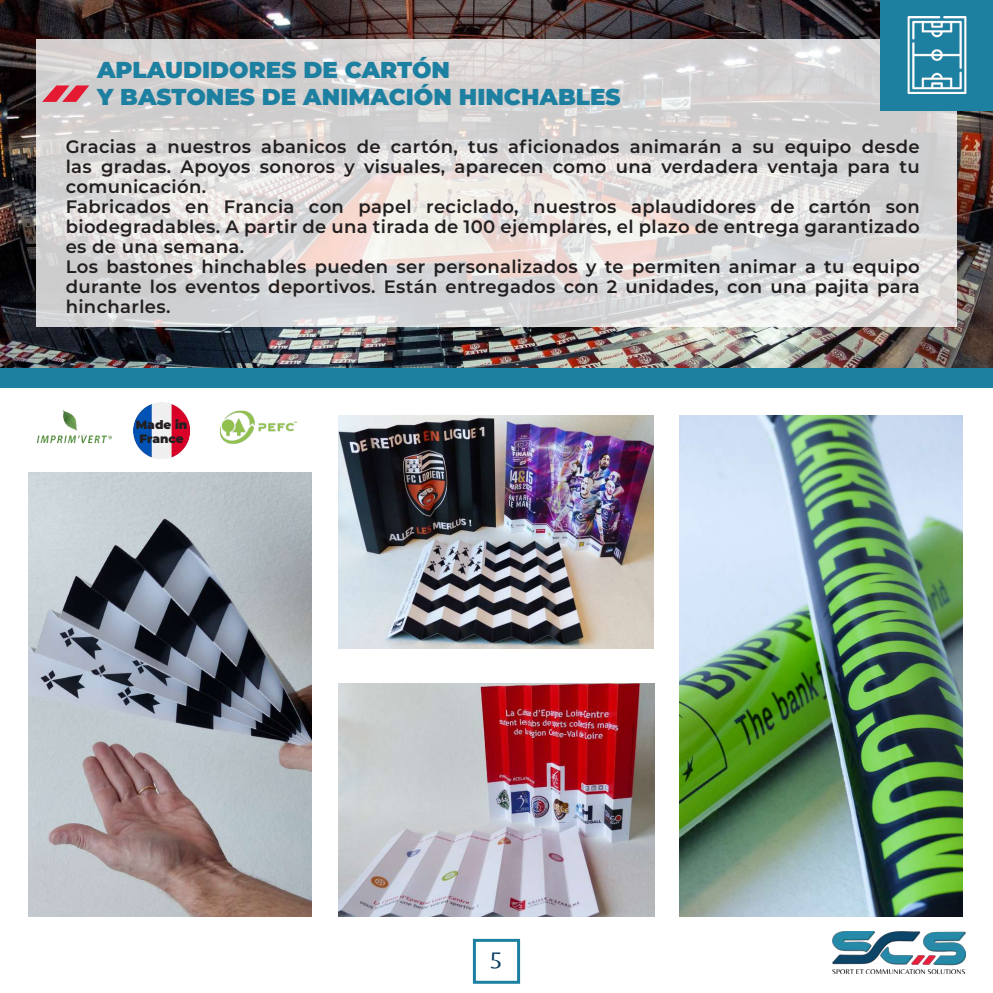
<style>
.page{position:relative;width:993px;height:993px;background:#fff}
.page>*{position:absolute;margin:0;border:0;box-sizing:border-box;transform-origin:0 0}
.t1{font:24px "Belleza";color:#0a3c5f}
.t2{font:900 23px/27.6px "Montserrat";color:#1e80a1}
.t3{font:600 18px/20px "Montserrat";letter-spacing:.02em;color:#231f20}
.t4{font:900 12px/14.4px "Montserrat";color:#231f20}
</style>
<div class="page">
<img style="left:0;top:0;width:992px;height:368px">
<div style="left:472px;top:938px;width:48px;height:45px;border:3px solid #1e80a1"></div>
<svg style="left:36px;top:40px;width:920px;height:287px;background:#dcd9d8"></svg>
<div style="left:880px;top:0;width:112px;height:110px;background:#1e80a1"></div>
<img style="left:907px;top:17px;width:60px;height:76px">
<div style="left:0;top:368px;width:992px;height:20px;background:#1e80a1"></div>
<img style="left:338px;top:415px;width:315px;height:233px">
<img style="left:28px;top:472px;width:283px;height:444px">
<img style="left:338px;top:683px;width:315px;height:233px">
<img style="left:832px;top:931px;width:133px;height:42px">
<img style="left:679px;top:415px;width:283px;height:501px">
<img style="left:36px;top:409px;width:76px;height:35px">
<img style="left:133px;top:402px;width:57px;height:56px">
<img style="left:219px;top:410px;width:78px;height:34px">
<svg style="left:42px;top:85px;width:47px;height:17px"></svg>
<p class="t2" style="left:97px;top:54px;width:525px">APLAUDIDORES DE CARTÓN<br>Y BASTONES DE ANIMACIÓN HINCHABLES</p>
<p class="t3" style="left:66px;top:136px;width:855px">Gracias a nuestros abanicos de cartón, tus aficionados animarán a su equipo desde las gradas. Apoyos sonoros y visuales, aparecen como una verdadera ventaja para tu comunicación.<br>Fabricados en Francia con papel reciclado, nuestros aplaudidores de cartón son biodegradables. A partir de una tirada de 100 ejemplares, el plazo de entrega garantizado es de una semana.<br>Los bastones hinchables pueden ser personalizados y te permiten animar a tu equipo durante los eventos deportivos. Están entregados con 2 unidades, con una pajita para hincharles.</p>
<p class="t4" style="left:136px;top:416px;width:53px">Made in<br>France</p>
<h1 class="t1" style="left:490px;top:942px;width:13px">5</h1>
</div>
